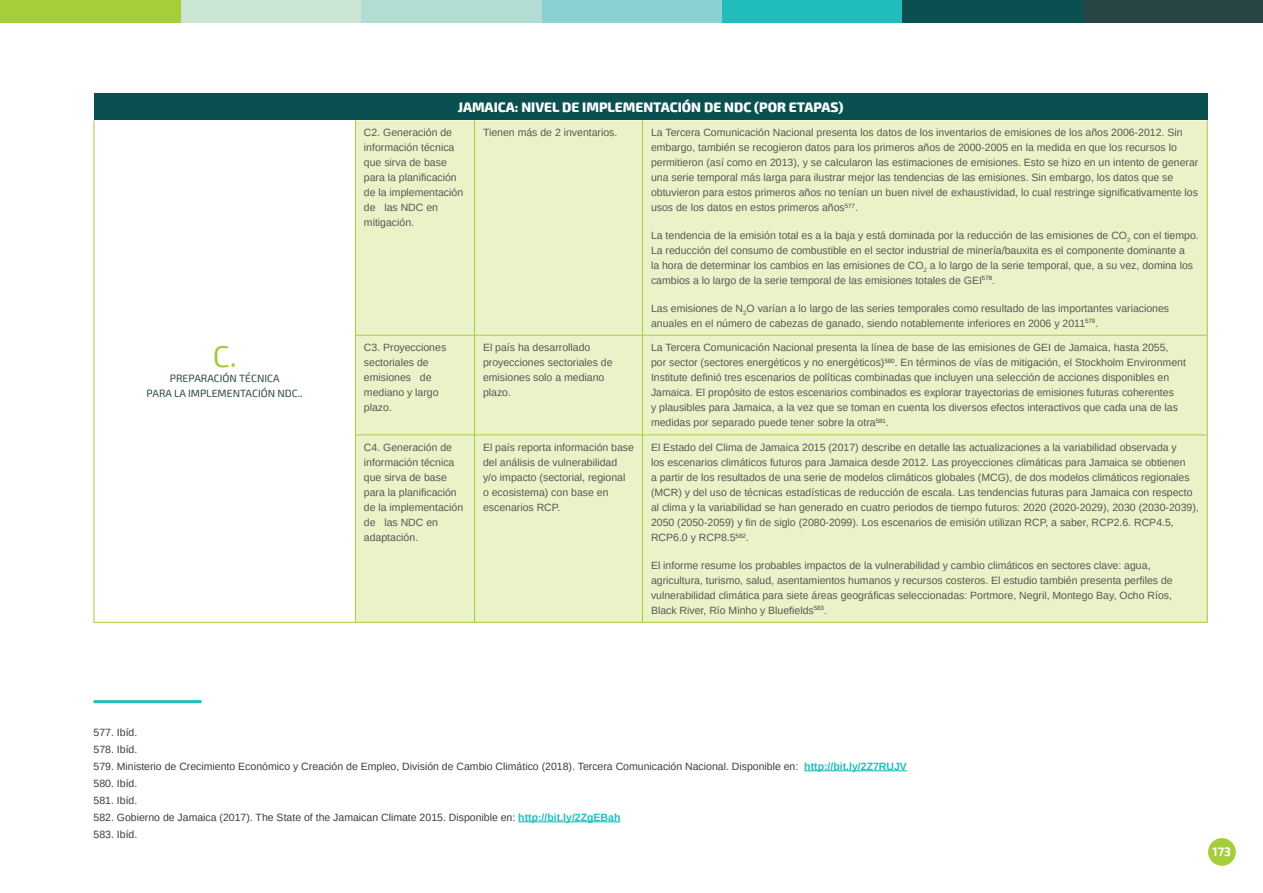
<style>
.page{position:relative;width:1263px;height:893px;background:#fff}
.page>*{position:absolute;margin:0;border:0;box-sizing:border-box;transform-origin:0 0}
.tex-intro-concep{font:30px "Exo 2";color:#a6ce3b}
._000tit_tabla_ficha{font:800 13.5px "Exo 2";color:#fff}
.t1{font:700 12px "Exo 2";color:#fff}
._000text_tabla{font:10.5px/15px "Arimo";color:#575756}
._000nota_de_pie{font:10.5px "Arimo";color:#3e3e3f}
.tex-intro-concep-2{font:10.5px "Exo 2";color:#284545}
.s1{font-weight:700;color:#21bdbd}
</style>
<div class="page">
<div style="left:1082px;top:0;width:181px;height:22px;background:#284545"></div>
<div style="left:902px;top:0;width:180px;height:22px;background:#0b5051"></div>
<div style="left:722px;top:0;width:180px;height:22px;background:#21bdbd"></div>
<div style="left:541px;top:0;width:181px;height:22px;background:#89d2d1"></div>
<div style="left:361px;top:0;width:180px;height:22px;background:#b1ddd3"></div>
<div style="left:180px;top:0;width:181px;height:22px;background:#cbe6d3"></div>
<div style="left:0;top:0;width:180px;height:22px;background:#a6ce3b"></div>
<div style="left:1208px;top:838px;width:28px;height:28px;background:#a6ce3b;border-radius:50%"></div>
<div style="left:94px;top:94px;width:1113px;height:26px;background:#0b5051"></div>
<div style="left:356px;top:120px;width:851px;height:502px;background:#ebf2c7"></div>
<hr style="left:94px;top:622px;width:261px;height:1px;background:#a6ce39">
<hr style="left:355px;top:120px;width:1px;height:215px;background:#a6ce3b">
<hr style="left:355px;top:336px;width:1px;height:98px;background:#a6ce3b">
<hr style="left:355px;top:435px;width:1px;height:187px;background:#a6ce3b">
<hr style="left:474px;top:120px;width:1px;height:215px;background:#a6ce3b">
<hr style="left:642px;top:120px;width:1px;height:215px;background:#a6ce3b">
<hr style="left:1207px;top:120px;width:1px;height:215px;background:#a6ce3b">
<hr style="left:474px;top:336px;width:1px;height:98px;background:#a6ce3b">
<hr style="left:642px;top:336px;width:1px;height:98px;background:#a6ce3b">
<hr style="left:1207px;top:336px;width:1px;height:98px;background:#a6ce3b">
<hr style="left:474px;top:435px;width:1px;height:187px;background:#a6ce3b">
<hr style="left:642px;top:435px;width:1px;height:187px;background:#a6ce3b">
<hr style="left:1207px;top:435px;width:1px;height:187px;background:#a6ce3b">
<hr style="left:355px;top:335px;width:119px;height:1px;background:#a6ce3b">
<hr style="left:474px;top:335px;width:168px;height:1px;background:#a6ce3b">
<hr style="left:642px;top:335px;width:566px;height:1px;background:#a6ce3b">
<hr style="left:355px;top:434px;width:119px;height:1px;background:#a6ce3b">
<hr style="left:474px;top:434px;width:168px;height:1px;background:#a6ce3b">
<hr style="left:642px;top:434px;width:566px;height:1px;background:#a6ce3b">
<hr style="left:355px;top:622px;width:119px;height:1px;background:#a6ce3b">
<hr style="left:474px;top:622px;width:168px;height:1px;background:#a6ce3b">
<hr style="left:642px;top:622px;width:566px;height:1px;background:#a6ce3b">
<hr style="left:94px;top:120px;width:1px;height:215px;background:#a6ce3b">
<hr style="left:94px;top:335px;width:1px;height:100px;background:#a6ce3b">
<hr style="left:94px;top:435px;width:1px;height:187px;background:#a6ce3b">
<hr style="left:94px;top:700px;width:108px;height:3px;background:#21bdbd">
<hr style="left:804px;top:770px;width:103px;height:1px;background:#21bdbd">
<hr style="left:518px;top:821px;width:102px;height:1px;background:#21bdbd">
<p class="tex-intro-concep" style="left:213px;top:339px;width:25px">C.</p>
<p class="tex-intro-concep-2" style="left:170px;top:372px;width:111px">PREPARACIÓN TÉCNICA</p>
<p class="tex-intro-concep-2" style="left:147px;top:387px;width:158px">PARA LA IMPLEMENTACIÓN NDC..</p>
<p class="_000tit_tabla_ficha" style="left:458px;top:99px;width:387px">JAMAICA: NIVEL DE IMPLEMENTACIÓN DE NDC (POR ETAPAS)</p>
<p class="_000text_tabla" style="left:364px;top:125px;width:101px">C2. Generación de información técnica que sirva de base para la planificación de la implementación de las NDC en mitigación.</p>
<p class="_000text_tabla" style="left:483px;top:125px;width:136px">Tienen más de 2 inventarios.</p>
<p class="_000text_tabla" style="left:651px;top:125px;width:549px">La Tercera Comunicación Nacional presenta los datos de los inventarios de emisiones de los años 2006-2012. Sin embargo, también se recogieron datos para los primeros años de 2000-2005 en la medida en que los recursos lo permitieron (así como en 2013), y se calcularon las estimaciones de emisiones. Esto se hizo en un intento de generar una serie temporal más larga para ilustrar mejor las tendencias de las emisiones. Sin embargo, los datos que se obtuvieron para estos primeros años no tenían un buen nivel de exhaustividad, lo cual restringe significativamente los usos de los datos en estos primeros años<sup>577</sup>.</p>
<p class="_000text_tabla" style="left:651px;top:228px;width:549px">La tendencia de la emisión total es a la baja y está dominada por la reducción de las emisiones de CO<sub>2</sub> con el tiempo.<br>La reducción del consumo de combustible en el sector industrial de minería/bauxita es el componente dominante a<br>la hora de determinar los cambios en las emisiones de CO<sub>2</sub> a lo largo de la serie temporal, que, a su vez, domina los cambios a lo largo de la serie temporal de las emisiones totales de GEI<sup>578</sup>.</p>
<p class="_000text_tabla" style="left:651px;top:301px;width:520px">Las emisiones de N<sub>2</sub>O varían a lo largo de las series temporales como resultado de las importantes variaciones anuales en el número de cabezas de ganado, siendo notablemente inferiores en 2006 y 2011<sup>579</sup>.</p>
<p class="_000text_tabla" style="left:364px;top:340px;width:84px">C3. Proyecciones sectoriales de emisiones de mediano y largo plazo.</p>
<p class="_000text_tabla" style="left:483px;top:340px;width:131px">El país ha desarrollado proyecciones sectoriales de emisiones solo a mediano plazo.</p>
<p class="_000text_tabla" style="left:651px;top:340px;width:536px">La Tercera Comunicación Nacional presenta la línea de base de las emisiones de GEI de Jamaica, hasta 2055, por sector (sectores energéticos y no energéticos)<sup>580</sup>. En términos de vías de mitigación, el Stockholm Environment Institute definió tres escenarios de políticas combinadas que incluyen una selección de acciones disponibles en Jamaica. El propósito de estos escenarios combinados es explorar trayectorias de emisiones futuras coherentes<br>y plausibles para Jamaica, a la vez que se toman en cuenta los diversos efectos interactivos que cada una de las medidas por separado puede tener sobre la otra<sup>581</sup>.</p>
<p class="_000text_tabla" style="left:364px;top:440px;width:101px">C4. Generación de información técnica que sirva de base para la planificación de la implementación de las NDC en adaptación.</p>
<p class="_000text_tabla" style="left:483px;top:440px;width:152px">El país reporta información base del análisis de vulnerabilidad<br>y/o impacto (sectorial, regional<br>o ecosistema) con base en escenarios RCP.</p>
<p class="_000text_tabla" style="left:651px;top:440px;width:549px">El Estado del Clima de Jamaica 2015 (2017) describe en detalle las actualizaciones a la variabilidad observada y<br>los escenarios climáticos futuros para Jamaica desde 2012. Las proyecciones climáticas para Jamaica se obtienen<br>a partir de los resultados de una serie de modelos climáticos globales (MCG), de dos modelos climáticos regionales (MCR) y del uso de técnicas estadísticas de reducción de escala. Las tendencias futuras para Jamaica con respecto al clima y la variabilidad se han generado en cuatro periodos de tiempo futuros: 2020 (2020-2029), 2030 (2030-2039), 2050 (2050-2059) y fin de siglo (2080-2099). Los escenarios de emisión utilizan RCP, a saber, RCP2.6. RCP4.5, RCP6.0 y RCP8.5<sup>582</sup>.</p>
<p class="_000text_tabla" style="left:651px;top:558px;width:523px">El informe resume los probables impactos de la vulnerabilidad y cambio climáticos en sectores clave: agua, agricultura, turismo, salud, asentamientos humanos y recursos costeros. El estudio también presenta perfiles de vulnerabilidad climática para siete áreas geográficas seleccionadas: Portmore, Negril, Montego Bay, Ocho Ríos, Black River, Río Minho y Bluefields<sup>583</sup>.</p>
<p class="_000nota_de_pie" style="left:94px;top:725px;width:45px">577. Ibíd.</p>
<p class="_000nota_de_pie" style="left:94px;top:742px;width:45px">578. Ibíd.</p>
<p class="_000nota_de_pie" style="left:94px;top:759px;width:815px">579. Ministerio de Crecimiento Económico y Creación de Empleo, División de Cambio Climático (2018). Tercera Comunicación Nacional. Disponible en: <span class="s1">http://bit.ly/2Z7RUJV</span></p>
<p class="_000nota_de_pie" style="left:94px;top:776px;width:45px">580. Ibíd.</p>
<p class="_000nota_de_pie" style="left:94px;top:793px;width:45px">581. Ibíd.</p>
<p class="_000nota_de_pie" style="left:94px;top:810px;width:528px">582. Gobierno de Jamaica (2017). The State of the Jamaican Climate 2015. Disponible en: <span class="s1">http://bit.ly/2ZgEBah</span></p>
<p class="_000nota_de_pie" style="left:94px;top:827px;width:45px">583. Ibíd.</p>
<p class="t1" style="left:1212px;top:844px;width:20px">173</p>
</div>
